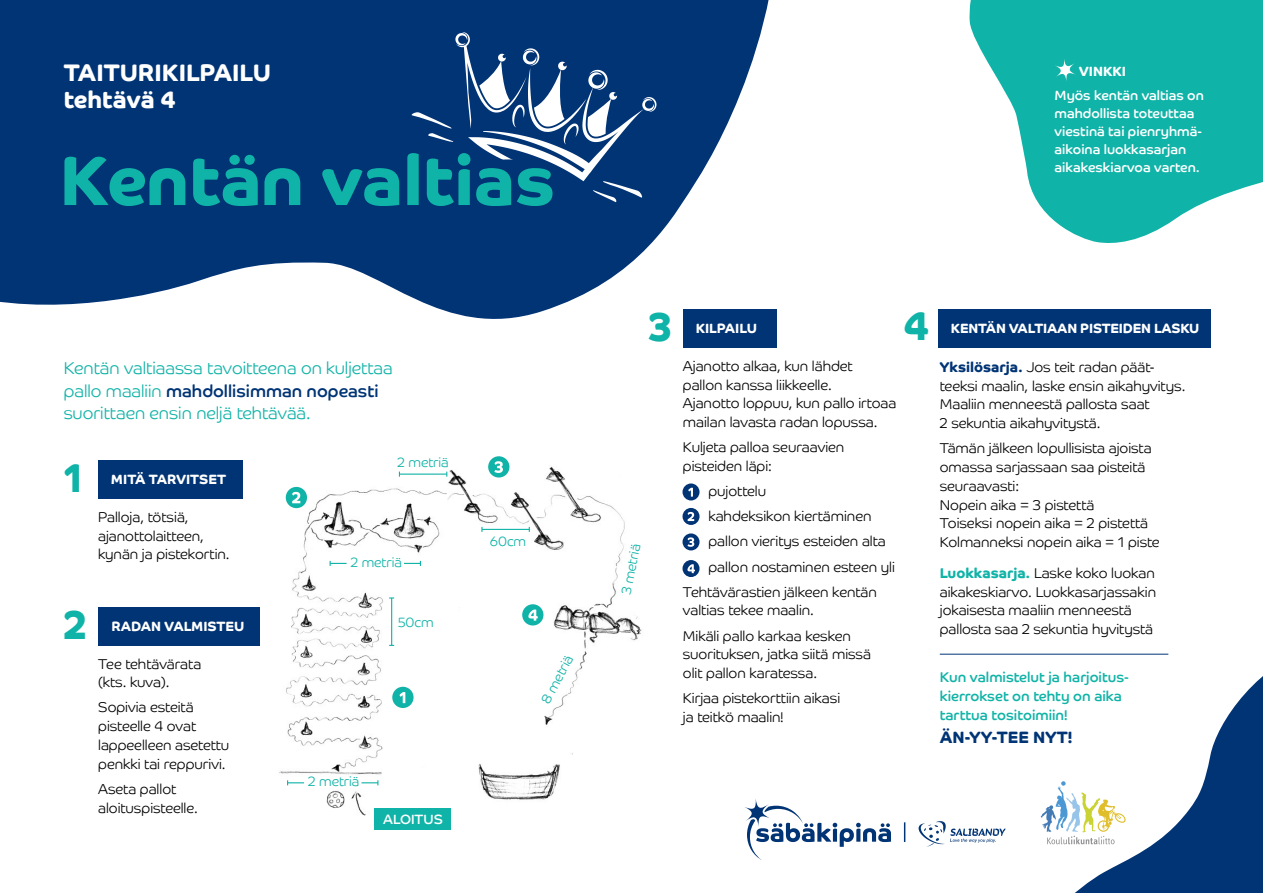
<style>
.page{position:relative;width:1263px;height:893px;background:#fff}
.page>*{position:absolute;margin:0;border:0;box-sizing:border-box;transform-origin:0 0}
.t1{font:700 70.5px "Co Headline";color:#10b3a7}
.t2{font:700 40.5px "Co Headline";color:#10b3a7}
.t3{font:700 24px/27px "Co Headline";color:#fff}
.t4{font:300 17.25px/22.5px "Co Headline";color:#10b3a7}
.t5{font:700 16.5px "Co Headline";color:#003475}
.t6{font:300 14.25px/18.8px "Co Headline";color:#000}
.t7{font:14.25px/18.8px "Co Headline";color:#10b3a7}
.t8{font:13.5px/18px "Co Headline";color:#fff}
.t9{font:700 13.5px "Co Headline";letter-spacing:-.01em;color:#fff}
.t10{font:300 13.5px "Co Headline";color:#10b3a7}
.s1{font-weight:400;color:#003475}
.s2{font-weight:700;color:#003475}
.s3{font-weight:700;color:#10b3a7}
</style>
<div class="page">
<svg style="left:969px;top:0;width:294px;height:243px;fill:#10b3a7"></svg>
<img style="left:402px;top:456px;width:240px;height:269px">
<img style="left:279px;top:474px;width:167px;height:301px">
<img style="left:326px;top:790px;width:19px;height:18px">
<svg style="left:0;top:0;width:777px;height:343px;fill:#003475"></svg>
<svg style="left:1054px;top:58px;width:22px;height:24px"></svg>
<svg style="left:993px;top:653px;width:270px;height:240px"></svg>
<svg style="left:918px;top:821px;width:87px;height:26px"></svg>
<svg style="left:904px;top:822px;width:1px;height:20px"></svg>
<svg style="left:745px;top:799px;width:146px;height:61px"></svg>
<svg style="left:1041px;top:781px;width:84px;height:63px"></svg>
<div style="left:446px;top:159px;width:124px;height:74px;background:#003475;border-radius:50%"></div>
<svg style="left:411px;top:32px;width:245px;height:170px"></svg>
<div style="left:98px;top:460px;width:145px;height:39px;background:#003475"></div>
<div style="left:99px;top:607px;width:161px;height:38px;background:#003475"></div>
<div style="left:683px;top:309px;width:93px;height:39px;background:#003475"></div>
<div style="left:938px;top:309px;width:272px;height:39px;background:#003475"></div>
<div style="left:392px;top:687px;width:22px;height:21px;background:#10b3a7;border-radius:50%"></div>
<svg style="left:400px;top:692px;width:5px;height:11px"></svg>
<div style="left:286px;top:487px;width:21px;height:21px;background:#10b3a7;border-radius:50%"></div>
<svg style="left:292px;top:492px;width:8px;height:11px"></svg>
<div style="left:488px;top:456px;width:21px;height:21px;background:#10b3a7;border-radius:50%"></div>
<svg style="left:494px;top:461px;width:9px;height:12px"></svg>
<div style="left:522px;top:604px;width:21px;height:21px;background:#10b3a7;border-radius:50%"></div>
<svg style="left:528px;top:609px;width:10px;height:12px"></svg>
<img style="left:351px;top:791px;width:15px;height:25px">
<div style="left:375px;top:809px;width:76px;height:21px;background:#10b3a7"></div>
<img style="left:478px;top:753px;width:95px;height:47px">
<div style="left:682px;top:483px;width:17px;height:17px;background:#003475;border-radius:50%"></div>
<svg style="left:688px;top:488px;width:5px;height:9px"></svg>
<svg style="left:682px;top:508px;width:17px;height:17px"></svg>
<svg style="left:688px;top:512px;width:6px;height:9px"></svg>
<div style="left:682px;top:533px;width:17px;height:17px;background:#003475;border-radius:50%"></div>
<svg style="left:687px;top:537px;width:7px;height:10px"></svg>
<div style="left:682px;top:560px;width:17px;height:17px;background:#003475;border-radius:50%"></div>
<svg style="left:687px;top:564px;width:8px;height:9px"></svg>
<svg style="left:287px;top:780px;width:17px;height:5px"></svg>
<svg style="left:361px;top:780px;width:17px;height:5px"></svg>
<svg style="left:330px;top:561px;width:17px;height:5px"></svg>
<svg style="left:404px;top:561px;width:17px;height:5px"></svg>
<hr style="left:391px;top:598px;width:1px;height:47px;background:#10b3a7">
<hr style="left:482px;top:529px;width:47px;height:1px;background:#10b3a7">
<hr style="left:399px;top:474px;width:48px;height:1px;background:#10b3a7">
<hr style="left:940px;top:654px;width:228px;height:1px;background:#003475">
<h3 class="t3" style="left:64px;top:60px;width:209px">TAITURIKILPAILU tehtävä 4</h3>
<p class="t9" style="left:1079px;top:63px;width:48px">VINKKI</p>
<p class="t8" style="left:1054px;top:86px;width:151px">Myös kentän valtias on mahdollista toteuttaa viestinä tai pienryhmä&shy;aikoina luokkasarjan aikakeskiarvoa varten.</p>
<h1 class="t1" style="left:60px;top:139px;width:497px">Kentän valtias</h1>
<p class="t4" style="left:64px;top:357px;width:330px">Kentän valtiaassa tavoitteena on kuljettaa pallo maaliin <span class="s1">mahdollisimman nopeasti </span>suorittaen ensin neljä tehtävää.</p>
<h2 class="t2" style="left:64px;top:454px;width:21px">1</h2>
<p class="t9" style="left:111px;top:471px;width:117px">MITÄ TARVITSET</p>
<p class="t6" style="left:98px;top:508px;width:133px">Palloja, tötsiä, ajanottolaitteen, kynän ja pistekortin.</p>
<h2 class="t2" style="left:64px;top:601px;width:24px">2</h2>
<p class="t9" style="left:111px;top:618px;width:134px">RADAN VALMISTEU</p>
<p class="t6" style="left:98px;top:654px;width:105px">Tee tehtävärata (kts. kuva).</p>
<p class="t6" style="left:98px;top:698px;width:132px">Sopivia esteitä pisteelle 4 ovat lappeelleen asetettu penkki tai reppurivi.</p>
<p class="t6" style="left:98px;top:779px;width:101px">Aseta pallot aloituspisteelle.</p>
<p class="t10" style="left:398px;top:454px;width:53px">2 metriä</p>
<p class="t10" style="left:351px;top:554px;width:53px">2 metriä</p>
<p class="t10" style="left:398px;top:614px;width:37px">50cm</p>
<p class="t10" style="left:308px;top:773px;width:53px">2 metriä</p>
<p class="t8" style="left:383px;top:810px;width:61px">ALOITUS</p>
<p class="t10" style="left:490px;top:534px;width:38px">60cm</p>
<p class="t10" style="left:538px;top:699px;width:54px;rotate:-62deg">8 metriä</p>
<h2 class="t2" style="left:648px;top:303px;width:26px">3</h2>
<p class="t10" style="left:618px;top:593px;width:53px;rotate:-79deg">3 metriä</p>
<p class="t9" style="left:696px;top:320px;width:63px">KILPAILU</p>
<h2 class="t2" style="left:904px;top:302px;width:27px">4</h2>
<p class="t6" style="left:683px;top:357px;width:215px">Ajanotto alkaa, kun lähdet<br>pallon kanssa liikkeelle.<br>Ajanotto loppuu, kun pallo irtoaa mailan lavasta radan lopussa.</p>
<p class="t6" style="left:683px;top:438px;width:163px">Kuljeta palloa seuraavien pisteiden läpi:</p>
<p class="t6" style="left:708px;top:482px;width:59px">pujottelu</p>
<p class="t6" style="left:708px;top:507px;width:164px">kahdeksikon kiertäminen</p>
<p class="t6" style="left:708px;top:532px;width:179px">pallon vieritys esteiden alta</p>
<p class="t6" style="left:708px;top:557px;width:188px">pallon nostaminen esteen yli</p>
<p class="t6" style="left:683px;top:582px;width:195px">Tehtävärastien jälkeen kentän</p>
<p class="t6" style="left:683px;top:598px;width:170px;line-height:25px">valtias tekee maalin.<br>Mikäli pallo karkaa kesken</p>
<p class="t6" style="left:683px;top:645px;width:190px">suorituksen, jatka siitä missä olit pallon karatessa.</p>
<p class="t6" style="left:683px;top:689px;width:159px">Kirjaa pistekorttiin aikasi ja teitkö maalin!</p>
<p class="t9" style="left:951px;top:320px;width:250px">KENTÄN VALTIAAN PISTEIDEN LASKU</p>
<p class="t6" style="left:940px;top:358px;width:247px"><span class="s2">Yksilösarja.</span> Jos teit radan päät&shy;teeksi maalin, laske ensin aikahyvitys.<br>Maaliin menneestä pallosta saat<br>2 sekuntia aikahyvitystä.</p>
<p class="t6" style="left:940px;top:439px;width:221px">Tämän jälkeen lopullisista ajoista omassa sarjassaan saa pisteitä seuraavasti:<br>Nopein aika = 3 pistettä<br>Toiseksi nopein aika = 2 pistettä<br>Kolmanneksi nopein aika = 1 piste</p>
<p class="t6" style="left:940px;top:564px;width:218px"><span class="s3">Luokkasarja.</span> Laske koko luokan aikakeskiarvo. Luokkasarjassakin jokaisesta maaliin menneestä pallosta saa 2 sekuntia hyvitystä</p>
<p class="t7" style="left:940px;top:668px;width:191px">Kun valmistelut ja harjoitus&shy;kierrokset on tehty on aika tarttua tositoimiin!</p>
<p class="t5" style="left:940px;top:727px;width:134px">ÄN-YY-TEE NYT!</p>
</div>
